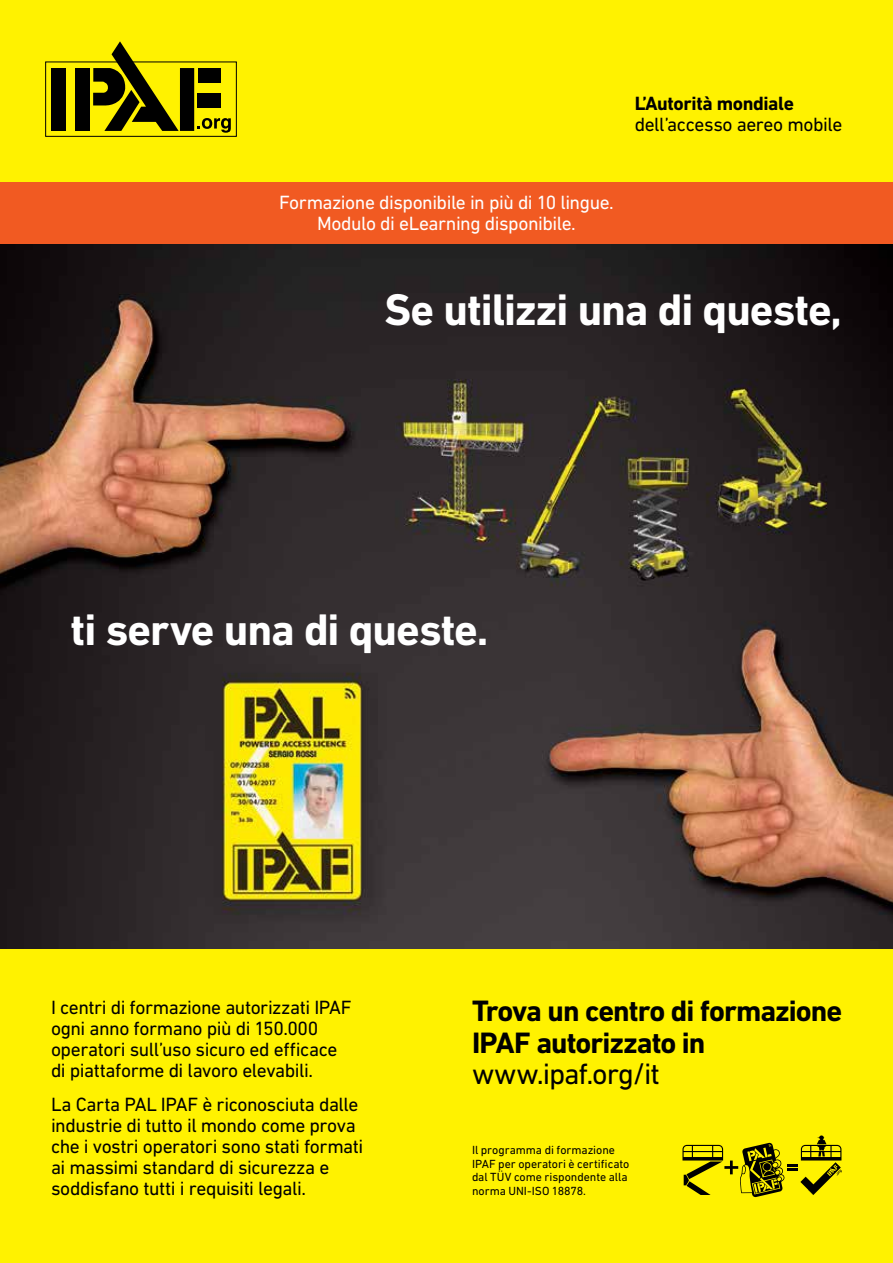
<style>
.page{position:relative;width:893px;height:1263px;background:#fff}
.page>*{position:absolute;margin:0;border:0;box-sizing:border-box;transform-origin:0 0}
.t1{font:700 45px "DIN Next LT Pro";letter-spacing:-.025em;color:#fff}
.t2{font:700 30px/31.5px "DIN Next LT Pro";letter-spacing:-.035em;color:#000}
.t3{font:30px "DIN Next LT Pro";letter-spacing:-.035em;color:#000}
.t4{font:19.5px/21px "DIN Next LT Pro";letter-spacing:-.025em;color:#000}
.t5{font:19.5px/21px "DIN Next LT Pro";letter-spacing:-.025em;color:#fff;text-align:center}
.t6{font:700 19.5px "DIN Next LT Pro";letter-spacing:-.02em;color:#000}
.t7{font:12px/13.5px "DIN Next LT Pro";letter-spacing:-.005em;color:#000}
</style>
<div class="page">
<img style="left:0;top:243px;width:893px;height:707px">
<div style="left:0;top:0;width:893px;height:182px;background:#fff200"></div>
<svg style="left:45px;top:41px;width:192px;height:96px"></svg>
<div style="left:0;top:950px;width:893px;height:313px;background:#fff200"></div>
<div style="left:0;top:182px;width:893px;height:61px;background:#f15a22"></div>
<svg style="left:682px;top:1135px;width:160px;height:62px"></svg>
<p class="t6" style="left:635px;top:92px;width:161px">L’Autorità mondiale</p>
<p class="t4" style="left:635px;top:114px;width:209px">dell’accesso aereo mobile</p>
<p class="t5" style="left:279px;top:192px;width:336px">Formazione disponibile in più di 10 lingue.<br>Modulo di eLearning disponibile.</p>
<h1 class="t1" style="left:384px;top:283px;width:459px">Se utilizzi una di queste,</h1>
<h1 class="t1" style="left:71px;top:603px;width:419px">ti serve una di queste.</h1>
<p class="t4" style="left:51px;top:997px;width:302px">I centri di formazione autorizzati IPAF ogni anno formano più di 150.000 operatori sull’uso sicuro ed efficace di piattaforme di lavoro elevabili.</p>
<p class="t4" style="left:51px;top:1093px;width:314px">La Carta PAL IPAF è riconosciuta dalle industrie di tutto il mondo come prova che i vostri operatori sono stati formati ai massimi standard di sicurezza e soddisfano tutti i requisiti legali.</p>
<h2 class="t2" style="left:472px;top:995px;width:372px">Trova un centro di formazione<br>IPAF autorizzato in</h2>
<h2 class="t3" style="left:472px;top:1057px;width:189px">www.ipaf.org/it</h2>
<p class="t7" style="left:472px;top:1143px;width:159px">Il programma di formazione<br>IPAF per operatori è certificato dal TÜV come rispondente alla norma UNI-ISO 18878.</p>
</div>
